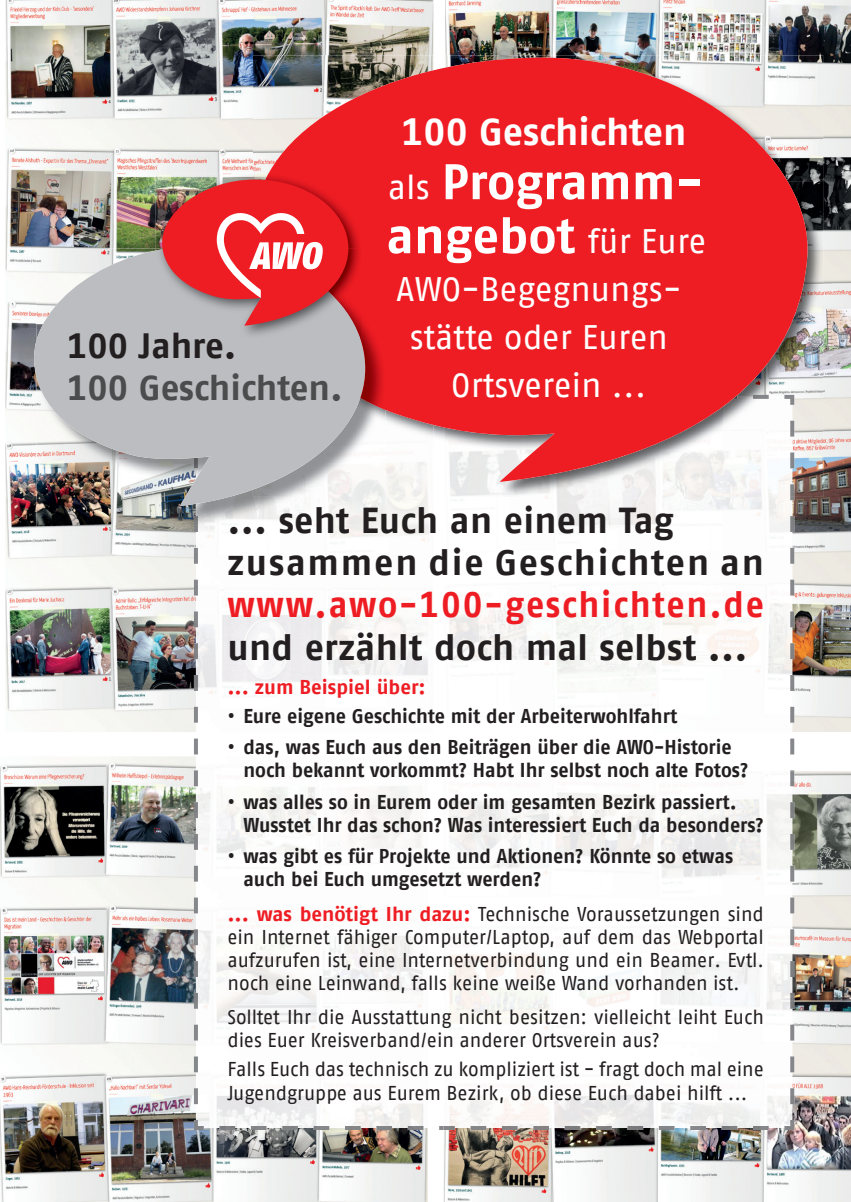
<style>
.page{position:relative;width:851px;height:1202px;background:#fff}
.page>*{position:absolute;margin:0;border:0;box-sizing:border-box;transform-origin:0 0}
.t1{font:700 50px/54px "AWO Fago Office";letter-spacing:-.005em;color:#fff}
.t2{font:700 38px "AWO Fago Office";letter-spacing:-.005em;color:#fff}
.t3{font:700 36px/42px "AWO Fago Office";letter-spacing:.045em;color:#231f20}
.t4{font:700 36px "AWO Fago Office";letter-spacing:.05em;color:#ee1d23;scale:.95 1}
.t5{font:700 36px "AWO Fago Office";letter-spacing:.01em;color:#231f20}
.t6{font:700 35px "AWO Fago Office";color:#4b4c4d}
.t7{font:700 35px "AWO Fago Office";color:#231f20}
.t8{font:34px/48px "AWO Fago Office";letter-spacing:-.005em;color:#fff;text-align:center}
.t9{font:20px/23px "AWO Fago Office";color:#231f20;scale:.96 1}
.t10{font:700 20px/23px "AWO Fago Office";color:#231f20;scale:.96 1}
.t11{font:700 20px "AWO Fago Office";color:#ee1d23}
.s1{font-weight:400;font-size:34px}
.s2{font-weight:700;color:#ee1d23}
</style>
<div class="page">
<img style="left:5px;top:0;width:428px;height:732px">
<img style="left:445px;top:0;width:405px;height:732px">
<img style="left:0;top:756px;width:427px;height:446px">
<img style="left:443px;top:771px;width:407px;height:431px">
<img style="left:196px;top:497px;width:237px;height:235px">
<img style="left:445px;top:497px;width:347px;height:235px">
<img style="left:196px;top:756px;width:231px;height:372px">
<img style="left:443px;top:771px;width:349px;height:357px">
<img style="left:194px;top:526px;width:4px;height:197px">
<svg style="left:194px;top:739px;width:4px;height:15px"></svg>
<img style="left:194px;top:770px;width:4px;height:334px">
<img style="left:470px;top:1126px;width:298px;height:4px">
<svg style="left:439px;top:1126px;width:16px;height:4px"></svg>
<img style="left:219px;top:1126px;width:204px;height:4px">
<img style="left:790px;top:497px;width:4px;height:226px">
<svg style="left:790px;top:739px;width:4px;height:32px"></svg>
<img style="left:790px;top:771px;width:4px;height:333px">
<svg style="left:784px;top:1120px;width:10px;height:10px"></svg>
<svg style="left:194px;top:1120px;width:10px;height:10px"></svg>
<img style="left:253px;top:55px;width:180px;height:118px">
<img style="left:445px;top:55px;width:378px;height:63px">
<img style="left:813px;top:118px;width:10px;height:63px">
<img style="left:792px;top:181px;width:31px;height:316px">
<img style="left:385px;top:482px;width:48px;height:15px">
<img style="left:722px;top:482px;width:70px;height:15px">
<svg style="left:255px;top:58px;width:558px;height:424px;fill:#ee1d23"></svg>
<img style="left:37px;top:506px;width:159px;height:20px">
<img style="left:196px;top:497px;width:189px;height:29px">
<img style="left:365px;top:410px;width:20px;height:87px">
<img style="left:365px;top:249px;width:20px;height:161px">
<svg style="left:34px;top:246px;width:331px;height:260px;fill:#bcbdc0"></svg>
<img style="left:156px;top:173px;width:99px;height:7px">
<img style="left:255px;top:173px;width:107px;height:76px">
<img style="left:156px;top:246px;width:204px;height:93px">
<img style="left:156px;top:333px;width:78px;height:6px">
<svg style="left:156px;top:180px;width:192px;height:146px"></svg>
<h3 class="t7" style="left:67px;top:325px;width:171px">100 Jahre.</h3>
<h3 class="t6" style="left:67px;top:367px;width:277px">100 Geschichten.</h3>
<h2 class="t2" style="left:401px;top:110px;width:286px">100 Geschichten</h2>
<h1 class="t1" style="left:386px;top:154px;width:321px"><span class="s1">als</span> Programm&shy;angebot <span class="s1">für Eure</span></h1>
<h3 class="t8" style="left:396px;top:265px;width:287px">AWO-Begegnungs&shy;stätte oder Euren<br>Ortsverein ...</h3>
<h3 class="t3" style="left:227px;top:499px;width:538px">... seht Euch an einem Tag zusammen die Geschichten an</h3>
<h3 class="t4" style="left:227px;top:583px;width:566px">www.awo-100-geschichten.de</h3>
<h3 class="t5" style="left:227px;top:626px;width:521px">und erzählt doch mal selbst ...</h3>
<p class="t11" style="left:227px;top:676px;width:200px">... zum Beispiel über:</p>
<p class="t10" style="left:227px;top:704px;width:470px">• Eure eigene Geschichte mit der Arbeiterwohlfahrt</p>
<p class="t10" style="left:243px;top:736px;width:527px;text-indent:-16px">• das, was Euch aus den Beiträgen über die AWO-Historie noch bekannt vorkommt? Habt Ihr selbst noch alte Fotos?</p>
<p class="t10" style="left:243px;top:790px;width:543px;text-indent:-16px">• was alles so in Eurem oder im gesamten Bezirk passiert.<br>Wusstet Ihr das schon? Was interessiert Euch da besonders?</p>
<p class="t10" style="left:243px;top:845px;width:511px;text-indent:-16px">• was gibt es für Projekte und Aktionen? Könnte so etwas auch bei Euch umgesetzt werden?</p>
<p class="t9" style="left:227px;top:902px;width:560px;text-align:justify"><span class="s2">... was benötigt Ihr dazu:</span> Technische Voraussetzungen sind ein Internet fähiger Computer/Laptop, auf dem das Webportal aufzurufen ist, eine Internetverbindung und ein Beamer. Evtl. noch eine Leinwand, falls keine weiße Wand vorhanden ist.</p>
<p class="t9" style="left:227px;top:1005px;width:560px">Solltet Ihr die Ausstattung nicht besitzen: vielleicht leiht Euch dies Euer Kreisverband/ein anderer Ortsverein aus?</p>
<p class="t9" style="left:227px;top:1057px;width:560px;line-height:24px">Falls Euch das technisch zu kompliziert ist - fragt doch mal eine<br>Jugendgruppe aus Eurem Bezirk, ob diese Euch dabei hilft ...</p>
</div>
